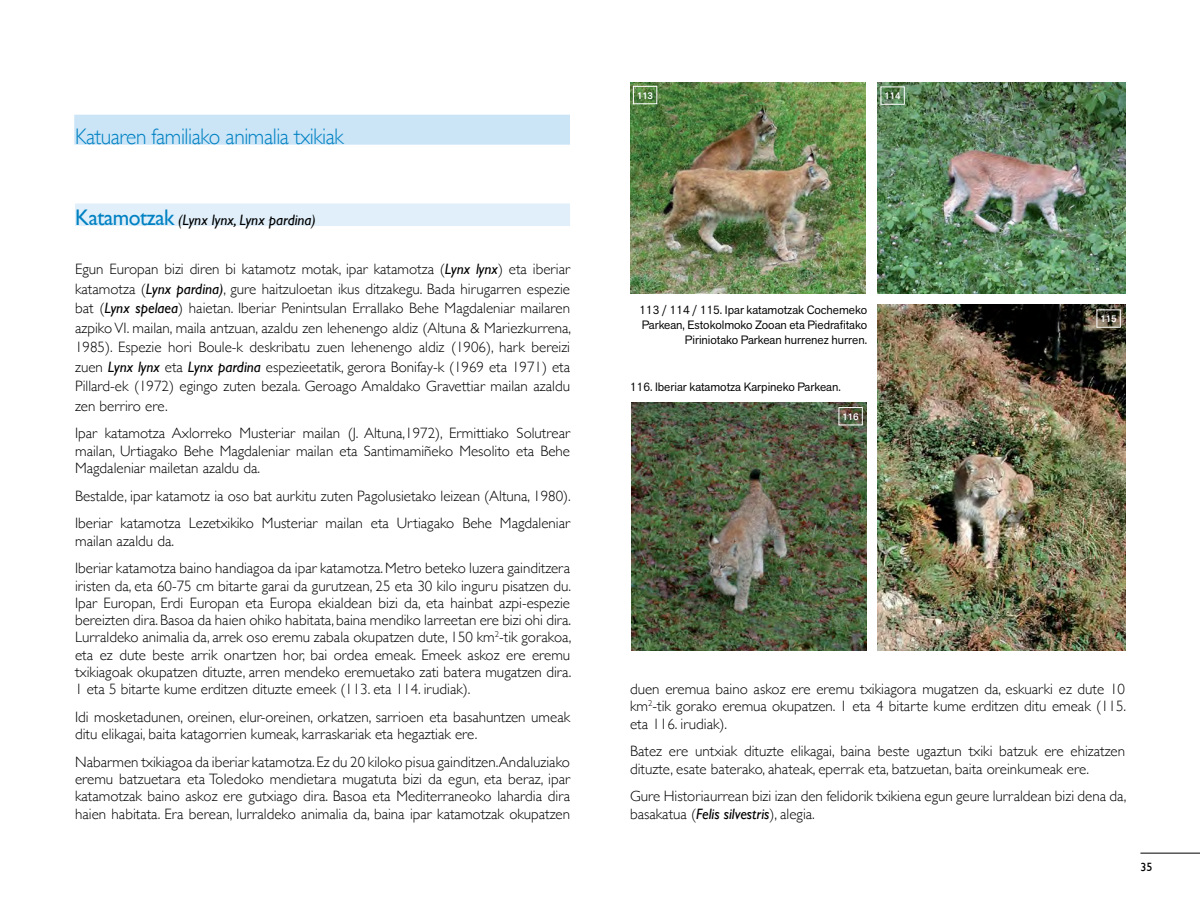
<style>
.page{position:relative;width:1200px;height:900px;background:#fff}
.page>*{position:absolute;margin:0;border:0;box-sizing:border-box;transform-origin:0 0}
.t1{font:300 22.5px "Gill Sans";letter-spacing:-.02em;color:#0081c3;scale:.95 1}
.t2{font:300 15px/17.2px "Gill Sans";color:#000;text-align:justify}
.t3{font:italic 15px "Gill Sans";color:#000}
.t4{font:12px/15px "Akzid Grtsk Next";color:#000;text-align:right}
.t5{font:12px "Gill Sans";color:#000}
.t6{font:500 9.6px "Akzid Grtsk Next";letter-spacing:-.03em;color:#fff}
.s1{font-style:normal;font-size:22.5px;color:#0081c3}
.s2{font-weight:400;font-style:italic}
</style>
<div class="page">
<hr style="left:1140px;top:853px;width:60px;height:1px;background:#000">
<div style="left:74px;top:115px;width:496px;height:30px;background:#cbe5f6"></div>
<div style="left:75px;top:204px;width:495px;height:22px;background:#e0eff9"></div>
<img style="left:630px;top:82px;width:236px;height:211px">
<img style="left:878px;top:82px;width:247px;height:211px">
<img style="left:878px;top:305px;width:247px;height:345px">
<img style="left:631px;top:402px;width:236px;height:248px">
<div style="left:633px;top:86px;width:24px;height:18px;border:1px solid #fff"></div>
<div style="left:881px;top:87px;width:24px;height:18px;border:1px solid #fff"></div>
<div style="left:1097px;top:310px;width:24px;height:18px;border:1px solid #fff"></div>
<div style="left:839px;top:407px;width:24px;height:18px;border:1px solid #fff"></div>
<h1 class="t1" style="left:75px;top:118px;width:284px">Katuaren familiako animalia txikiak</h1>
<p class="t3" style="left:75px;top:211px;width:242px"><span class="s1">Katamotzak</span> (Lynx lynx, Lynx pardina)</p>
<p class="t2" style="left:75px;top:259px;width:498px;line-height:19.5px">Egun Europan bizi diren bi katamotz motak, ipar katamotza (<span class="s2">Lynx lynx</span>) eta iberiar katamotza (<span class="s2">Lynx pardina)</span>, gure haitzuloetan ikus ditzakegu. Bada hirugarren espezie bat (<span class="s2">Lynx spelaea</span>) haietan. Iberiar Penintsulan Errallako Behe Magdaleniar mailaren azpiko VI. mailan, maila antzuan, azaldu zen lehenengo aldiz (Altuna &amp; Mariezkurrena, 1985). Espezie hori Boule-k deskribatu zuen lehenengo aldiz (1906), hark bereizi zuen <span class="s2">Lynx lynx</span> eta <span class="s2">Lynx pardina</span> espezieetatik, gerora Bonifay-k (1969 eta 1971) eta Pillard-ek (1972) egingo zuten bezala. Geroago Amaldako Gravettiar mailan azaldu zen berriro ere.</p>
<p class="t2" style="left:75px;top:424px;width:496px">Ipar katamotza Axlorreko Musteriar mailan (J. Altuna,1972), Ermittiako Solutrear mailan, Urtiagako Behe Magdaleniar mailan eta Santimamiñeko Mesolito eta Behe Magdaleniar mailetan azaldu da.</p>
<p class="t2" style="left:75px;top:481px;width:497px;line-height:27.8px">Bestalde, ipar katamotz ia oso bat aurkitu zuten Pagolusietako leizean (Altuna, 1980).<br>Iberiar katamotza Lezetxikiko Musteriar mailan eta Urtiagako Behe Magdaleniar</p>
<p class="t2" style="left:75px;top:526px;width:496px;line-height:27.8px">mailan azaldu da.<br>Iberiar katamotza baino handiagoa da ipar katamotza. Metro beteko luzera gainditzera</p>
<p class="t2" style="left:75px;top:576px;width:498px">iristen da, eta 60-75 cm bitarte garai da gurutzean, 25 eta 30 kilo inguru pisatzen du.<br>Ipar Europan, Erdi Europan eta Europa ekialdean bizi da, eta hainbat azpi-espezie bereizten dira. Basoa da haien ohiko habitata, baina mendiko larreetan ere bizi ohi dira.<br>Lurraldeko animalia da, arrek oso eremu zabala okupatzen dute, 150 km<sup>2</sup>-tik gorakoa, eta ez dute beste arrik onartzen hor, bai ordea emeak. Emeek askoz ere eremu txikiagoak okupatzen dituzte, arren mendeko eremuetako zati batera mugatzen dira.<br>1 eta 5 bitarte kume erditzen dituzte emeek (113. eta 114. irudiak).</p>
<p class="t2" style="left:75px;top:708px;width:497px">Idi mosketadunen, oreinen, elur-oreinen, orkatzen, sarrioen eta basahuntzen umeak ditu elikagai, baita katagorrien kumeak, karraskariak eta hegaztiak ere.</p>
<p class="t2" style="left:75px;top:753px;width:496px">Nabarmen txikiagoa da iberiar katamotza. Ez du 20 kiloko pisua gainditzen.Andaluziako eremu batzuetara eta Toledoko mendietara mugatuta bizi da egun, eta beraz, ipar katamotzak baino askoz ere gutxiago dira. Basoa eta Mediterraneoko lahardia dira haien habitata. Era berean, lurraldeko animalia da, baina ipar katamotzak okupatzen</p>
<p class="t6" style="left:637px;top:89px;width:18px">113</p>
<p class="t6" style="left:885px;top:90px;width:18px">114</p>
<p class="t4" style="left:639px;top:302px;width:229px">113 / 114 / 115. Ipar katamotzak Cochemeko<br>Parkean, Estokolmoko Zooan eta Piedrafitako<br>Piriniotako Parkean hurrenez hurren.</p>
<p class="t4" style="left:630px;top:379px;width:212px">116. Iberiar katamotza Karpineko Parkean.</p>
<p class="t6" style="left:843px;top:410px;width:18px">116</p>
<p class="t6" style="left:1101px;top:313px;width:18px">115</p>
<p class="t2" style="left:630px;top:680px;width:498px">duen eremua baino askoz ere eremu txikiagora mugatzen da, eskuarki ez dute 10 km<sup>2</sup>-tik gorako eremua okupatzen. 1 eta 4 bitarte kume erditzen ditu emeak (115. eta 116. irudiak).</p>
<p class="t2" style="left:630px;top:742px;width:496px">Batez ere untxiak dituzte elikagai, baina beste ugaztun txiki batzuk ere ehizatzen dituzte, esate baterako, ahateak, eperrak eta, batzuetan, baita oreinkumeak ere.</p>
<p class="t2" style="left:630px;top:787px;width:498px">Gure Historiaurrean bizi izan den felidorik txikiena egun geure lurraldean bizi dena da, basakatua (<span class="s2">Felis silvestris</span>), alegia.</p>
<p class="t5" style="left:1140px;top:860px;width:13px">35</p>
</div>
